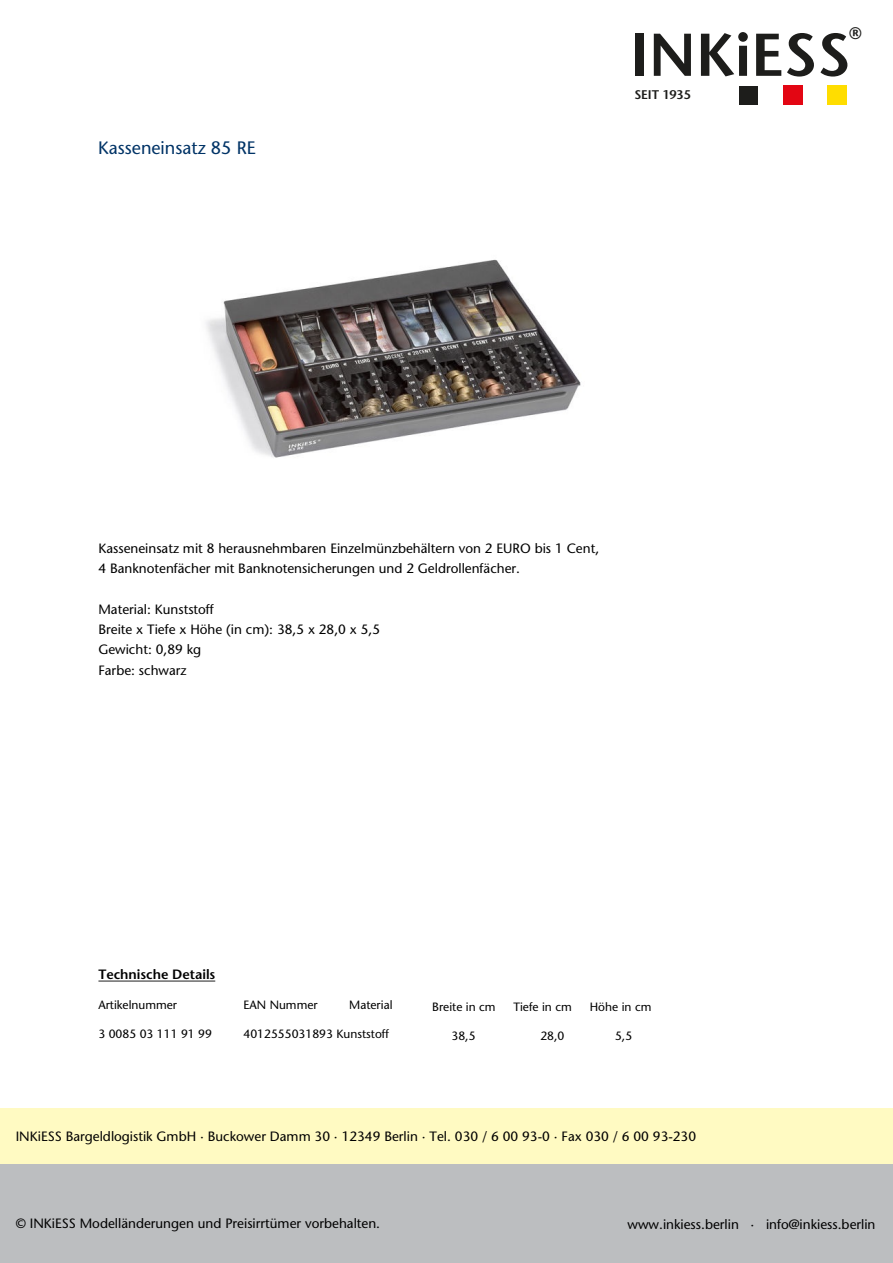
<style>
.page{position:relative;width:893px;height:1263px;background:#fff}
.page>*{position:absolute;margin:0;border:0;box-sizing:border-box;transform-origin:0 0}
.t1{font:600 60.15px "Stone Sans Std";color:#1d1d1b}
.t2{font:500 18px "Stone Sans Std";color:#036}
.t3{font:600 16.65px "Stone Sans Std";color:#1d1d1b}
.t4{font:500 13.5px/20.2px "Stone Sans Std";color:#000}
.t5{font:600 13.5px "Stone Sans Std";color:#000}
.t6{font:600 12.6px "Stone Sans Std";letter-spacing:-.01em;color:#1d1d1b}
.t7{font:500 12px "Stone Sans Std";color:#000}
</style>
<div class="page">
<img style="left:206px;top:259px;width:375px;height:199px">
<hr style="left:98px;top:980px;width:117px;height:1px;background:#000">
<div style="left:0;top:1163px;width:893px;height:100px;background:#bcbec0"></div>
<div style="left:0;top:1108px;width:893px;height:55px;background:#fffac2"></div>
<div style="left:827px;top:85px;width:19px;height:20px;background:#fd0"></div>
<div style="left:739px;top:86px;width:19px;height:19px;background:#1d1d1b"></div>
<div style="left:783px;top:85px;width:19px;height:20px;background:#e30613"></div>
<h2 class="t2" style="left:98px;top:137px;width:159px">Kasseneinsatz 85 RE</h2>
<h1 class="t1" style="left:630px;top:19px;width:222px">INKiESS</h1>
<p class="t3" style="left:849px;top:23px;width:14px">®</p>
<p class="t6" style="left:634px;top:87px;width:58px">SEIT 1935</p>
<p class="t4" style="left:98px;top:538px;width:502px">Kasseneinsatz mit 8 herausnehmbaren Einzelmünzbehältern von 2 EURO bis 1 Cent,<br>4 Banknotenfächer mit Banknotensicherungen und 2 Geldrollenfächer.</p>
<p class="t4" style="left:98px;top:599px;width:283px">Material: Kunststoff<br>Breite x Tiefe x Höhe (in cm): 38,5 x 28,0 x 5,5<br>Gewicht: 0,89 kg<br>Farbe: schwarz</p>
<p class="t5" style="left:98px;top:966px;width:119px">Technische Details</p>
<p class="t7" style="left:98px;top:997px;width:80px">Artikelnummer</p>
<p class="t7" style="left:98px;top:1026px;width:115px">3 0085 03 111 91 99</p>
<p class="t7" style="left:243px;top:998px;width:76px">EAN Nummer</p>
<p class="t7" style="left:349px;top:998px;width:45px">Material</p>
<p class="t7" style="left:243px;top:1027px;width:147px">4012555031893 Kunststoff</p>
<p class="t7" style="left:432px;top:999px;width:65px">Breite in cm</p>
<p class="t7" style="left:513px;top:999px;width:60px">Tiefe in cm</p>
<p class="t7" style="left:590px;top:999px;width:63px">Höhe in cm</p>
<p class="t7" style="left:451px;top:1029px;width:26px">38,5</p>
<p class="t7" style="left:540px;top:1029px;width:26px">28,0</p>
<p class="t7" style="left:615px;top:1029px;width:19px">5,5</p>
<p class="t4" style="left:16px;top:1126px;width:682px">INKiESS Bargeldlogistik GmbH · Buckower Damm 30 · 12349 Berlin · Tel. 030 / 6 00 93-0 · Fax 030 / 6 00 93-230</p>
<p class="t4" style="left:16px;top:1213px;width:366px">© INKiESS Modelländerungen und Preisirrtümer vorbehalten.</p>
<p class="t4" style="left:628px;top:1214px;width:249px">www.inkiess.berlin · info@inkiess.berlin</p>
</div>
